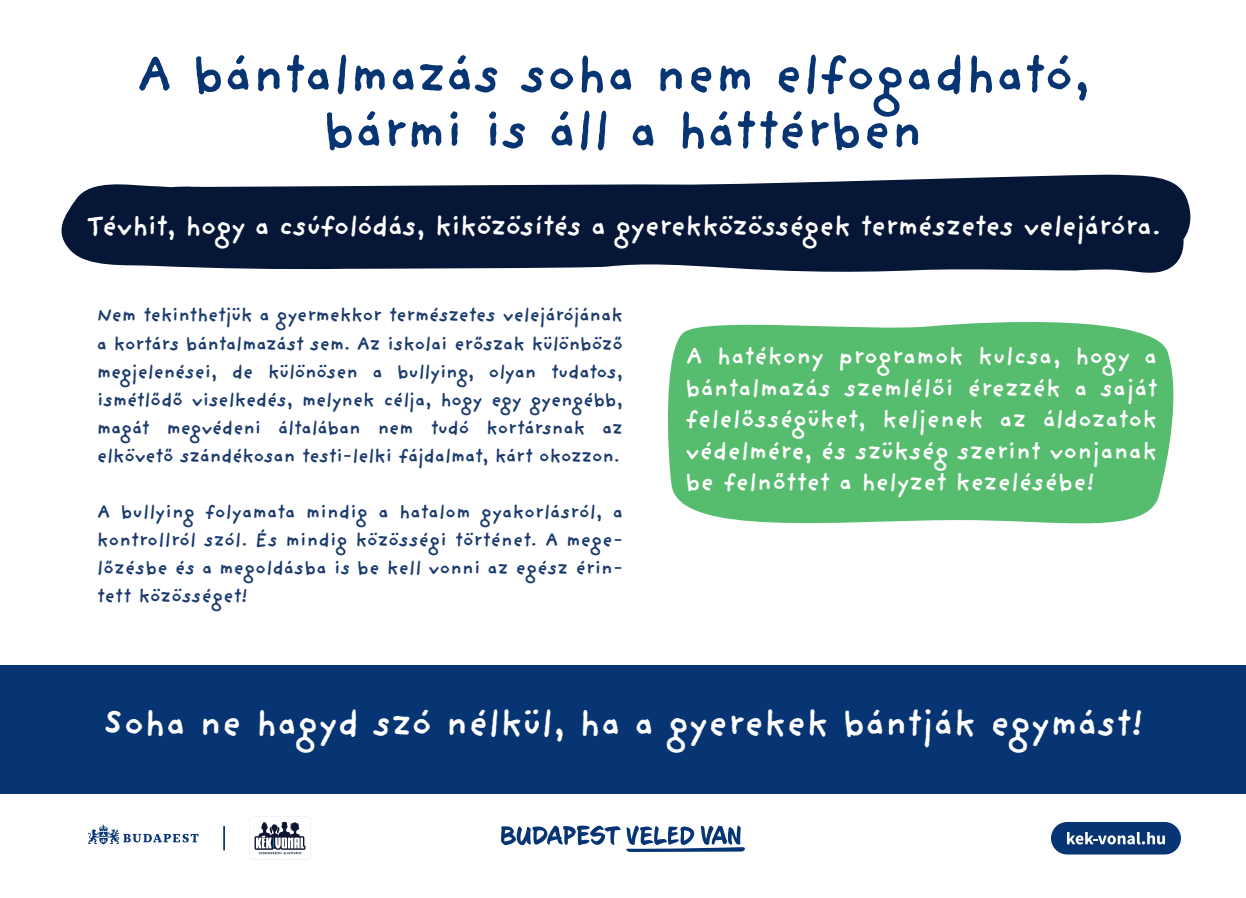
<style>
.page{position:relative;width:1246px;height:898px;background:#fff}
.page>*{position:absolute;margin:0;border:0;box-sizing:border-box;transform-origin:0 0}
.t1{font:700 52.5px/56px "Providence Sans Pro";letter-spacing:-.005em;color:#073573;text-align:center}
.t2{font:700 36.75px "Providence Sans Pro";letter-spacing:-.005em;color:#fff}
.t3{font:700 28px "Providence Sans Pro";letter-spacing:-.03em;color:#fff}
.t4{font:700 24.5px/31.5px "Providence Sans Pro";letter-spacing:-.005em;color:#fff;text-align:justify}
.t5{font:700 19.25px/28px "Providence Sans Pro";letter-spacing:-.01em;color:#1b3b6e;text-align:justify}
</style>
<div class="page">
<svg style="left:61px;top:174px;width:1130px;height:99px;fill:#051636"></svg>
<div style="left:667px;top:322px;width:507px;height:202px;background:#56bc6e"></div>
<div style="left:1050px;top:822px;width:130px;height:32px;background:#073573;border-radius:16px"></div>
<svg style="left:1067px;top:832px;width:97px;height:12px"></svg>
<svg style="left:249px;top:816px;width:62px;height:44px"></svg>
<hr style="left:223px;top:826px;width:2px;height:24px;background:#073573">
<svg style="left:88px;top:824px;width:110px;height:20px"></svg>
<svg style="left:501px;top:825px;width:244px;height:27px"></svg>
<div style="left:0;top:665px;width:1245px;height:128px;background:#073573"></div>
<h1 class="t1" style="left:135px;top:45px;width:956px">A bántalmazás soha nem elfogadható, bármi is áll a háttérben</h1>
<h3 class="t3" style="left:86px;top:209px;width:1075px">Tévhit, hogy a csúfolódás, kiközösítés a gyerekközösségek természetes velejáróra.</h3>
<p class="t5" style="left:97px;top:301px;width:527px">Nem tekinthetjük a gyermekkor természetes velejárójának a kortárs bántalmazást sem. Az iskolai erőszak különböző megjelenései, de különösen a bullying, olyan tudatos, ismétlődő viselkedés, melynek célja, hogy egy gyengébb, magát megvédeni általában nem tudó kortársnak az elkövető szándékosan testi-lelki fájdalmat, kárt okozzon.</p>
<p class="t5" style="left:97px;top:497px;width:527px">A bullying folyamata mindig a hatalom gyakorlásról, a kontrollról szól. És mindig közösségi történet. A mege&shy;lőzésbe és a megoldásba is be kell vonni az egész érin&shy;tett közösséget!</p>
<p class="t4" style="left:685px;top:340px;width:473px">A hatékony programok kulcsa, hogy a bántalmazás szemlélői érezzék a saját felelősségüket, keljenek az áldozatok védelmére, és szükség szerint vonjanak be felnőttet a helyzet kezelésébe!</p>
<h2 class="t2" style="left:103px;top:700px;width:1041px">Soha ne hagyd szó nélkül, ha a gyerekek bántják egymást!</h2>
</div>
